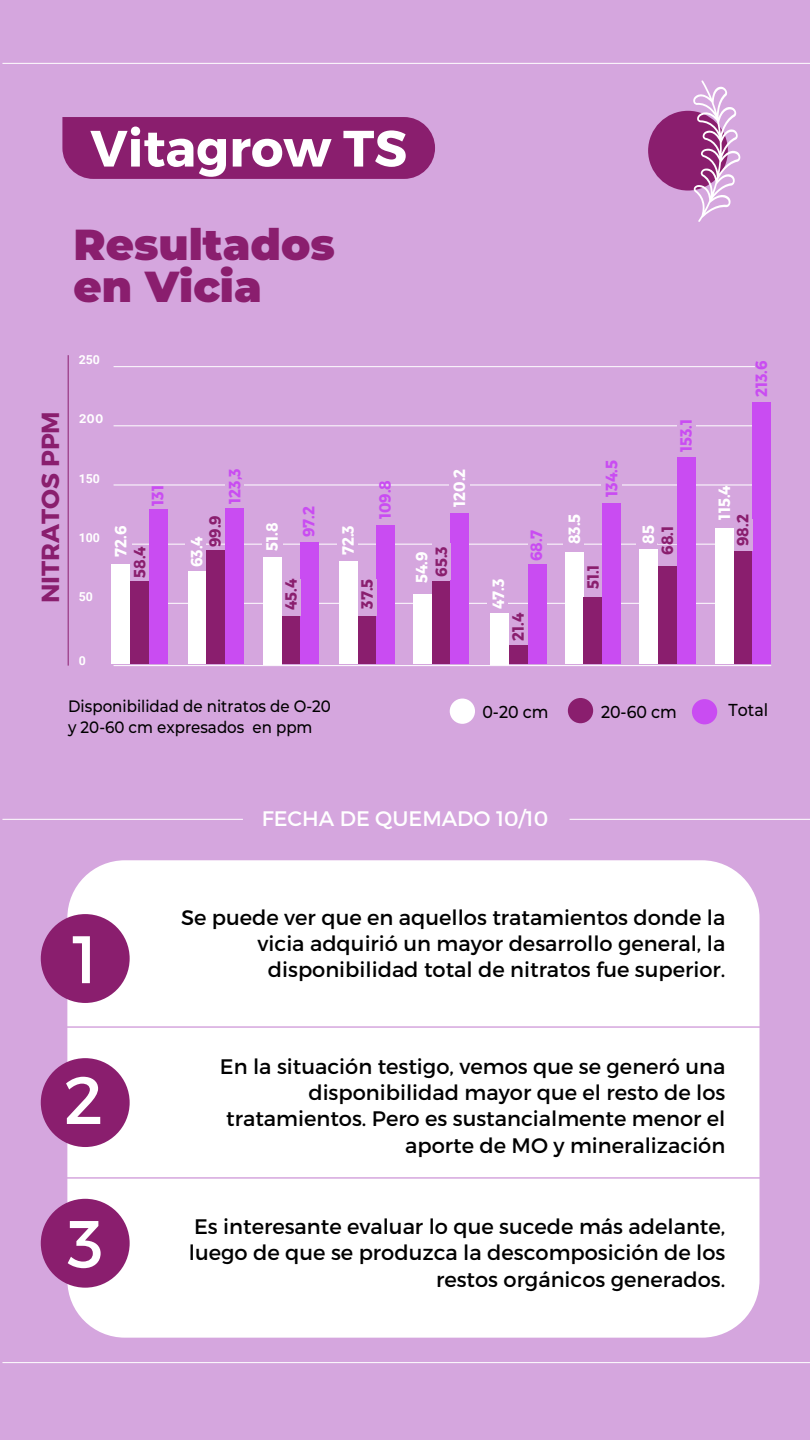
<style>
.page{position:relative;width:810px;height:1440px;background:#d5a6de}
.page>*{position:absolute;margin:0;border:0;box-sizing:border-box;transform-origin:0 0}
.t1{font:67.05px "Montserrat";color:#fff}
.t2{font:700 51px "Montserrat";color:#fff}
.t3{font:900 43.35px/42.4px "Montserrat";color:#8a1e6e}
.t4{font:700 24.75px "Montserrat";color:#8a1e6e}
.t5{font:21px/26.2px "Montserrat";color:#000;text-align:right}
.t6{font:21px "Montserrat";color:#fff}
.t7{font:500 17.33px "Montserrat";color:#000;scale:.91 1}
.t8{font:700 16.58px "Montserrat";color:#c94cf2;scale:.91 1}
.t9{font:500 16.5px/20.2px "Montserrat";color:#000;scale:.91 1}
.t10{font:700 16.35px "Montserrat";color:#fff;scale:.91 1}
.t11{font:700 16.35px "Montserrat";color:#8a1e6e;scale:.91 1}
.t12{font:700 16.35px "Montserrat";color:#c94cf2;scale:.91 1}
.t13{font:700 12.3px "Roboto";color:#fff}
.t14{font:700 12.3px "SF Pro Text";color:#fff}
</style>
<div class="page">
<div style="left:62px;top:117px;width:373px;height:62px;background:#8a1e6e"></div>
<div style="left:648px;top:111px;width:80px;height:80px;background:#8a1e6e;border-radius:50%"></div>
<svg style="left:693px;top:80px;width:48px;height:142px"></svg>
<hr style="left:114px;top:366px;width:641px;height:1px;background:#fff">
<hr style="left:114px;top:426px;width:641px;height:1px;background:#fff">
<hr style="left:114px;top:485px;width:641px;height:1px;background:#fff">
<hr style="left:114px;top:544px;width:641px;height:1px;background:#fff">
<hr style="left:114px;top:665px;width:657px;height:1px;background:#fff">
<hr style="left:114px;top:603px;width:641px;height:1px;background:#fff">
<div style="left:112px;top:518px;width:20px;height:37px;background:#d5a6de"></div>
<div style="left:637px;top:517px;width:20px;height:31px;background:#d5a6de"></div>
<div style="left:112px;top:564px;width:18px;height:100px;background:#fff"></div>
<div style="left:130px;top:581px;width:19px;height:83px;background:#8a1e6e"></div>
<div style="left:149px;top:510px;width:18px;height:154px;background:#c94cf2"></div>
<div style="left:263px;top:557px;width:19px;height:107px;background:#fff"></div>
<div style="left:282px;top:616px;width:19px;height:48px;background:#8a1e6e"></div>
<div style="left:301px;top:542px;width:18px;height:122px;background:#c94cf2"></div>
<div style="left:262px;top:523px;width:21px;height:31px;background:#d5a6de"></div>
<div style="left:282px;top:579px;width:19px;height:37px;background:#d5a6de"></div>
<div style="left:339px;top:561px;width:19px;height:103px;background:#fff"></div>
<div style="left:358px;top:613px;width:19px;height:51px;background:#8a1e6e"></div>
<div style="left:377px;top:525px;width:18px;height:139px;background:#c94cf2"></div>
<div style="left:337px;top:525px;width:20px;height:31px;background:#d5a6de"></div>
<div style="left:358px;top:579px;width:19px;height:37px;background:#d5a6de"></div>
<div style="left:413px;top:595px;width:19px;height:69px;background:#fff"></div>
<div style="left:432px;top:582px;width:19px;height:82px;background:#8a1e6e"></div>
<div style="left:451px;top:513px;width:18px;height:151px;background:#c94cf2"></div>
<div style="left:450px;top:477px;width:20px;height:34px;background:#d5a6de"></div>
<div style="left:432px;top:543px;width:19px;height:37px;background:#d5a6de"></div>
<div style="left:491px;top:613px;width:18px;height:51px;background:#fff"></div>
<div style="left:509px;top:646px;width:19px;height:18px;background:#8a1e6e"></div>
<div style="left:528px;top:564px;width:18px;height:100px;background:#c94cf2"></div>
<div style="left:487px;top:576px;width:21px;height:31px;background:#d5a6de"></div>
<div style="left:528px;top:526px;width:19px;height:37px;background:#d5a6de"></div>
<div style="left:188px;top:571px;width:19px;height:93px;background:#fff"></div>
<div style="left:207px;top:550px;width:18px;height:114px;background:#8a1e6e"></div>
<div style="left:225px;top:508px;width:19px;height:156px;background:#c94cf2"></div>
<div style="left:186px;top:532px;width:20px;height:37px;background:#d5a6de"></div>
<div style="left:225px;top:464px;width:19px;height:43px;background:#d5a6de"></div>
<div style="left:565px;top:553px;width:19px;height:111px;background:#fff"></div>
<div style="left:584px;top:597px;width:18px;height:67px;background:#8a1e6e"></div>
<div style="left:602px;top:504px;width:19px;height:160px;background:#c94cf2"></div>
<div style="left:563px;top:518px;width:21px;height:31px;background:#d5a6de"></div>
<div style="left:601px;top:463px;width:21px;height:34px;background:#d5a6de"></div>
<div style="left:640px;top:549px;width:18px;height:115px;background:#fff"></div>
<div style="left:658px;top:566px;width:19px;height:98px;background:#8a1e6e"></div>
<div style="left:677px;top:457px;width:19px;height:207px;background:#c94cf2"></div>
<div style="left:677px;top:410px;width:19px;height:31px;background:#d5a6de"></div>
<div style="left:715px;top:528px;width:19px;height:136px;background:#fff"></div>
<div style="left:734px;top:550px;width:19px;height:114px;background:#8a1e6e"></div>
<div style="left:753px;top:402px;width:18px;height:262px;background:#c94cf2"></div>
<div style="left:734px;top:520px;width:19px;height:31px;background:#d5a6de"></div>
<hr style="left:68px;top:355px;width:1px;height:311px;background:#8a1e6e">
<div style="left:450px;top:699px;width:25px;height:25px;background:#fff;border-radius:13px"></div>
<div style="left:568px;top:698px;width:25px;height:25px;background:#8a1e6e;border-radius:50%"></div>
<div style="left:692px;top:699px;width:25px;height:25px;background:#c94cf2;border-radius:50%"></div>
<div style="left:67px;top:860px;width:693px;height:478px;background:#fff;border-radius:58px"></div>
<div style="left:41px;top:914px;width:89px;height:89px;background:#8a1e6e;border-radius:50%"></div>
<div style="left:41px;top:1058px;width:89px;height:89px;background:#8a1e6e;border-radius:50%"></div>
<div style="left:41px;top:1199px;width:89px;height:89px;background:#8a1e6e;border-radius:50%"></div>
<hr style="left:66px;top:1026px;width:701px;height:2px;background:#d5a6de">
<hr style="left:66px;top:1177px;width:701px;height:2px;background:#d5a6de">
<hr style="left:2px;top:819px;width:241px;height:1px;background:#fff">
<hr style="left:570px;top:819px;width:240px;height:1px;background:#fff">
<hr style="left:2px;top:1362px;width:808px;height:1px;background:#fff">
<hr style="left:2px;top:63px;width:808px;height:1px;background:#fff">
<h2 class="t2" style="left:90px;top:117px;width:318px">Vitagrow TS</h2>
<h3 class="t3" style="left:73px;top:221px;width:263px">Resultados en Vicia</h3>
<p class="t4" style="left:35px;top:603px;width:194px;rotate:-90deg">NITRATOS PPM</p>
<p class="t13" style="left:79px;top:351px;width:23px">250</p>
<p class="t14" style="left:79px;top:412px;width:26px">200</p>
<p class="t13" style="left:79px;top:470px;width:23px">150</p>
<p class="t13" style="left:79px;top:529px;width:23px">100</p>
<p class="t13" style="left:79px;top:588px;width:16px">50</p>
<p class="t8" style="left:147px;top:506px;width:25px;rotate:-90deg">131</p>
<p class="t10" style="left:111px;top:557px;width:35px;rotate:-90deg">72.6</p>
<p class="t11" style="left:129px;top:578px;width:36px;rotate:-90deg">58.4</p>
<p class="t13" style="left:79px;top:653px;width:9px">0</p>
<p class="t12" style="left:225px;top:504px;width:40px;rotate:-90deg">123,3</p>
<p class="t11" style="left:205px;top:547px;width:37px;rotate:-90deg">99.9</p>
<p class="t10" style="left:187px;top:567px;width:35px;rotate:-90deg">63.4</p>
<p class="t10" style="left:262px;top:551px;width:33px;rotate:-90deg">51.8</p>
<p class="t12" style="left:299px;top:537px;width:35px;rotate:-90deg">97.2</p>
<p class="t11" style="left:281px;top:610px;width:36px;rotate:-90deg">45.4</p>
<p class="t12" style="left:751px;top:397px;width:42px;rotate:-90deg">213.6</p>
<p class="t12" style="left:676px;top:452px;width:38px;rotate:-90deg">153.1</p>
<p class="t10" style="left:338px;top:555px;width:34px;rotate:-90deg">72.3</p>
<p class="t12" style="left:375px;top:519px;width:45px;rotate:-90deg">109.8</p>
<p class="t11" style="left:357px;top:609px;width:34px;rotate:-90deg">37.5</p>
<p class="t10" style="left:449px;top:507px;width:44px;rotate:-90deg">120.2</p>
<p class="t11" style="left:431px;top:577px;width:35px;rotate:-90deg">65.3</p>
<p class="t10" style="left:412px;top:583px;width:36px;rotate:-90deg">54.9</p>
<p class="t10" style="left:488px;top:609px;width:35px;rotate:-90deg">47.3</p>
<p class="t12" style="left:526px;top:561px;width:36px;rotate:-90deg">68.7</p>
<p class="t10" style="left:564px;top:544px;width:35px;rotate:-90deg">83.5</p>
<p class="t8" style="left:601px;top:497px;width:42px;rotate:-90deg">134.5</p>
<p class="t11" style="left:583px;top:589px;width:29px;rotate:-90deg">51.1</p>
<p class="t10" style="left:638px;top:544px;width:22px;rotate:-90deg">85</p>
<p class="t11" style="left:657px;top:555px;width:33px;rotate:-90deg">68.1</p>
<p class="t10" style="left:714px;top:520px;width:39px;rotate:-90deg">115.4</p>
<p class="t11" style="left:733px;top:546px;width:36px;rotate:-90deg">98.2</p>
<p class="t11" style="left:508px;top:641px;width:33px;rotate:-90deg">21.4</p>
<p class="t9" style="left:68px;top:696px;width:290px">Disponibilidad de nitratos de O-20 y 20-60 cm expresados en ppm</p>
<p class="t7" style="left:482px;top:700px;width:74px">0-20 cm</p>
<p class="t7" style="left:601px;top:700px;width:85px">20-60 cm</p>
<p class="t7" style="left:729px;top:698px;width:45px">Total</p>
<p class="t6" style="left:262px;top:805px;width:288px">FECHA DE QUEMADO 10/10</p>
<h1 class="t1" style="left:72px;top:918px;width:27px">1</h1>
<p class="t5" style="left:181px;top:904px;width:546px">Se puede ver que en aquellos tratamientos donde la vicia adquirió un mayor desarrollo general, la</p>
<p class="t5" style="left:268px;top:957px;width:459px">disponibilidad total de nitratos fue superior.</p>
<h1 class="t1" style="left:64px;top:1059px;width:41px">2</h1>
<h1 class="t1" style="left:67px;top:1203px;width:38px">3</h1>
<p class="t5" style="left:220px;top:1053px;width:507px">En la situación testigo, vemos que se generó una disponibilidad mayor que el resto de los tratamientos. Pero es sustancialmente menor el aporte de MO y mineralización</p>
<p class="t5" style="left:189px;top:1213px;width:538px">Es interesante evaluar lo que sucede más adelante, luego de que se produzca la descomposición de los restos orgánicos generados.</p>
</div>
